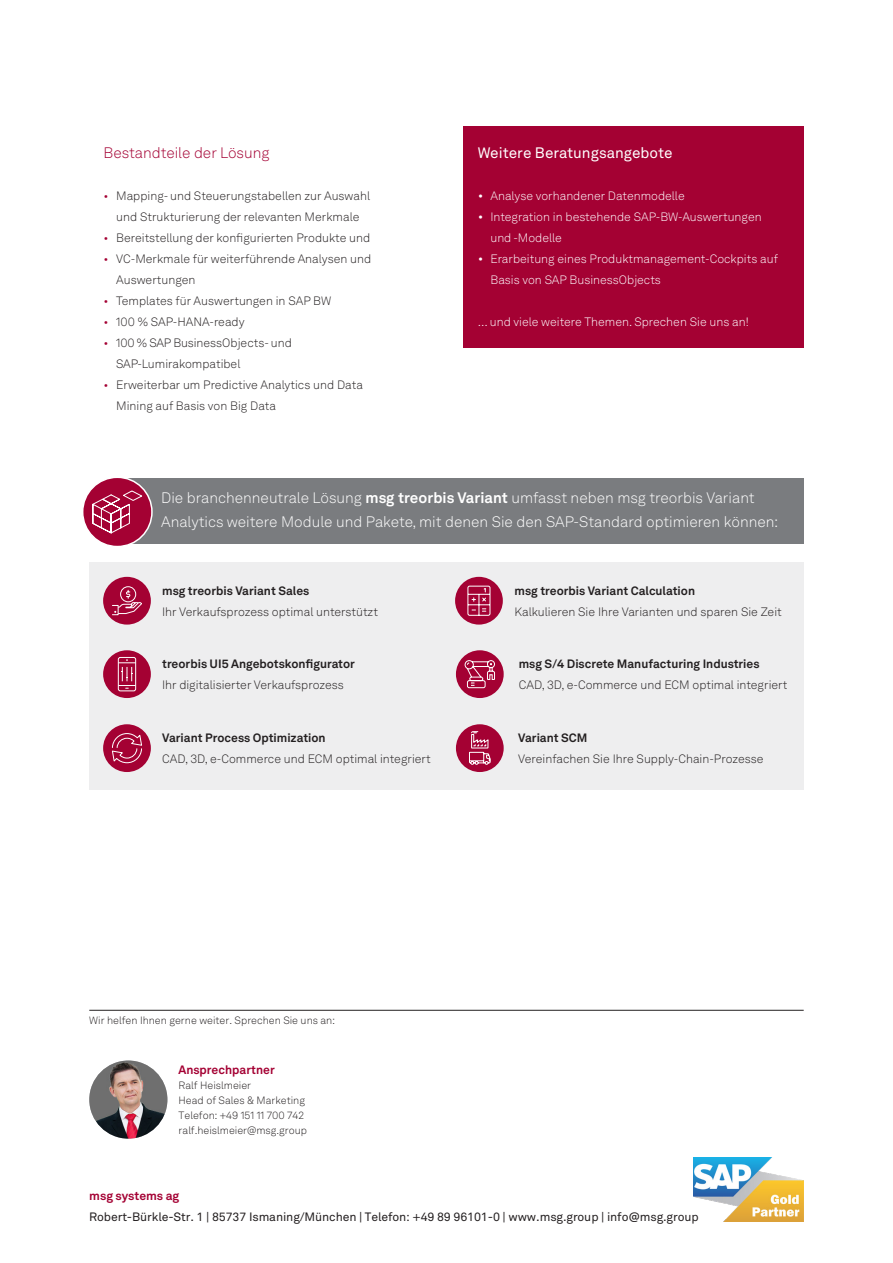
<style>
.page{position:relative;width:893px;height:1263px;background:#fff}
.page>*{position:absolute;margin:0;border:0;box-sizing:border-box;transform-origin:0 0}
.Zwischenüberschrift{font:300 15px/24px "Akkurat LL";color:#fff}
.Zwischenüberschrift-2{font:15px "Akkurat LL";color:#fff}
.Text_8pt{font:300 15px "Akkurat LL";color:#a40133}
.Aufzählung_Bullet_8p{font:300 12px/21px "Akkurat LL";color:#231f20}
.Text_8pt-2{font:300 12px/21px "Akkurat LL";color:#fff}
.Blocksatz_Fließtext{font:12px "Akkurat Std";letter-spacing:-.01em;color:#231f20}
.Aufzählung_Bullet_8p-2{font:700 12px "Akkurat LL";color:#231f20}
.Ansprechpartner_Name{font:700 12px "Akkurat LL";color:#a40133}
.Blocksatz_Fließtext-2{font:700 12px "Akkurat Std";letter-spacing:-.005em;color:#a40133}
.Ansprechpartner_7pt{font:300 10.5px "Akkurat LL";color:#231f20}
.s1{font-family:"Akkurat Std";color:#a40133}
.s2{font-family:"Akkurat Std";font-size:13.5px}
.s3{font-weight:700}
</style>
<div class="page">
<div style="left:463px;top:126px;width:341px;height:221px;background:#a40133"></div>
<img style="left:694px;top:1157px;width:110px;height:64px">
<img style="left:89px;top:1060px;width:78px;height:79px;border-radius:39px">
<hr style="left:89px;top:1010px;width:715px;height:1px;background:#231f20">
<div style="left:115px;top:478px;width:689px;height:66px;background:#7a7c7f"></div>
<div style="left:89px;top:562px;width:715px;height:227px;background:#eeeeef"></div>
<div style="left:83px;top:477px;width:69px;height:69px;background:#a40133;border-radius:50%"></div>
<div style="left:82px;top:476px;width:71px;height:71px;border:2px solid #fff;border-radius:50%"></div>
<svg style="left:91px;top:490px;width:53px;height:44px"></svg>
<div style="left:103px;top:577px;width:48px;height:48px;background:#a40133;border-radius:50%"></div>
<div style="left:112px;top:605px;width:6px;height:10px;border:1px solid #fff"></div>
<div style="left:120px;top:586px;width:16px;height:16px;border:1px solid #fff;border-radius:50%"></div>
<svg style="left:114px;top:590px;width:28px;height:24px"></svg>
<div style="left:456px;top:650px;width:48px;height:48px;background:#a40133;border-radius:50%"></div>
<svg style="left:464px;top:660px;width:31px;height:28px"></svg>
<div style="left:103px;top:650px;width:48px;height:48px;background:#a40133;border-radius:50%"></div>
<div style="left:118px;top:657px;width:18px;height:34px;border:1px solid #fff;border-radius:2px"></div>
<svg style="left:118px;top:659px;width:18px;height:30px"></svg>
<div style="left:103px;top:724px;width:48px;height:48px;background:#a40133;border-radius:50%"></div>
<svg style="left:112px;top:733px;width:30px;height:30px"></svg>
<div style="left:456px;top:724px;width:48px;height:48px;background:#a40133;border-radius:50%"></div>
<svg style="left:469px;top:731px;width:22px;height:34px"></svg>
<div style="left:455px;top:577px;width:48px;height:48px;background:#a40133;border-radius:50%"></div>
<svg style="left:467px;top:585px;width:24px;height:31px"></svg>
<p class="Text_8pt" style="left:103px;top:142px;width:168px">Bestandteile der Lösung</p>
<p class="Aufzählung_Bullet_8p" style="left:103px;top:185px;width:268px;text-align:center"><span class="s1">•</span> Mapping- und Steuerungstabellen zur Auswahl und Strukturierung der relevanten Merkmale</p>
<p class="Aufzählung_Bullet_8p" style="left:103px;top:227px;width:268px"><span class="s1">•</span> Bereitstellung der konfigurierten Produkte und</p>
<p class="Aufzählung_Bullet_8p" style="left:116px;top:248px;width:256px;text-indent:-13px"><span class="s1">•</span> VC-Merkmale für weiterführende Analysen und<br>Auswertungen</p>
<p class="Aufzählung_Bullet_8p" style="left:103px;top:290px;width:229px"><span class="s1">•</span> Templates für Auswertungen in SAP BW</p>
<p class="Aufzählung_Bullet_8p" style="left:103px;top:311px;width:143px"><span class="s1">•</span> 100 % SAP-HANA-ready</p>
<p class="Aufzählung_Bullet_8p" style="left:116px;top:332px;width:177px;text-indent:-13px"><span class="s1">•</span> 100 % SAP BusinessObjects- und<br>SAP-Lumirakompatibel</p>
<p class="Aufzählung_Bullet_8p" style="left:116px;top:374px;width:248px;text-indent:-13px"><span class="s1">•</span> Erweiterbar um Predictive Analytics und Data<br>Mining auf Basis von Big Data</p>
<p class="Zwischenüberschrift-2" style="left:478px;top:141px;width:196px">Weitere Beratungsangebote</p>
<p class="Text_8pt-2" style="left:478px;top:185px;width:209px"><span class="s2">•</span> Analyse vorhandener Datenmodelle</p>
<p class="Text_8pt-2" style="left:490px;top:206px;width:273px;text-indent:-13px"><span class="s2">•</span> Integration in bestehende SAP-BW-Auswertungen und -Modelle</p>
<p class="Text_8pt-2" style="left:490px;top:248px;width:289px;text-indent:-13px"><span class="s2">•</span> Erarbeitung eines Produktmanagement-Cockpits auf<br>Basis von SAP BusinessObjects</p>
<p class="Text_8pt-2" style="left:478px;top:311px;width:273px">… und viele weitere Themen. Sprechen Sie uns an!</p>
<p class="Zwischenüberschrift" style="left:161px;top:485px;width:618px">Die branchenneutrale Lösung <span class="s3">msg treorbis Variant</span> umfasst neben msg treorbis Variant<br>Analytics weitere Module und Pakete, mit denen Sie den SAP-Standard optimieren können:</p>
<p class="Aufzählung_Bullet_8p-2" style="left:162px;top:581px;width:149px">msg treorbis Variant Sales</p>
<p class="Aufzählung_Bullet_8p" style="left:162px;top:601px;width:217px">Ihr Verkaufsprozess optimal unterstützt</p>
<p class="Aufzählung_Bullet_8p" style="left:514px;top:580px;width:269px"><span class="s3">msg treorbis Variant Calculation<br></span>Kalkulieren Sie Ihre Varianten und sparen Sie Zeit</p>
<p class="Aufzählung_Bullet_8p" style="left:162px;top:653px;width:194px"><span class="s3">treorbis UI5 Angebotskonfigurator<br></span>Ihr digitalisierter Verkaufsprozess</p>
<p class="Aufzählung_Bullet_8p" style="left:519px;top:653px;width:270px"><span class="s3">msg S/4 Discrete Manufacturing Industries<br></span>CAD, 3D, e-Commerce und ECM optimal integriert</p>
<p class="Aufzählung_Bullet_8p-2" style="left:162px;top:729px;width:165px">Variant Process Optimization</p>
<p class="Aufzählung_Bullet_8p" style="left:162px;top:748px;width:270px">CAD, 3D, e-Commerce und ECM optimal integriert</p>
<p class="Aufzählung_Bullet_8p-2" style="left:518px;top:729px;width:71px">Variant SCM</p>
<p class="Aufzählung_Bullet_8p" style="left:518px;top:748px;width:247px">Vereinfachen Sie Ihre Supply-Chain-Prozesse</p>
<p class="Ansprechpartner_7pt" style="left:89px;top:1013px;width:247px">Wir helfen Ihnen gerne weiter. Sprechen Sie uns an:</p>
<p class="Ansprechpartner_Name" style="left:179px;top:1060px;width:98px">Ansprechpartner</p>
<p class="Ansprechpartner_7pt" style="left:179px;top:1077px;width:74px">Ralf Heislmeier</p>
<p class="Ansprechpartner_7pt" style="left:179px;top:1092px;width:128px">Head of Sales &amp; Marketing</p>
<p class="Ansprechpartner_7pt" style="left:179px;top:1107px;width:127px">Telefon: +49 151 11 700 742</p>
<p class="Ansprechpartner_7pt" style="left:179px;top:1122px;width:130px">ralf.heislmeier@msg.group</p>
<p class="Blocksatz_Fließtext-2" style="left:89px;top:1188px;width:92px">msg systems ag</p>
<p class="Blocksatz_Fließtext" style="left:89px;top:1210px;width:611px">Robert-Bürkle-Str. 1 | 85737 Ismaning/München | Telefon: +49 89 96101-0 | www.msg.group | info@msg.group</p>
</div>
